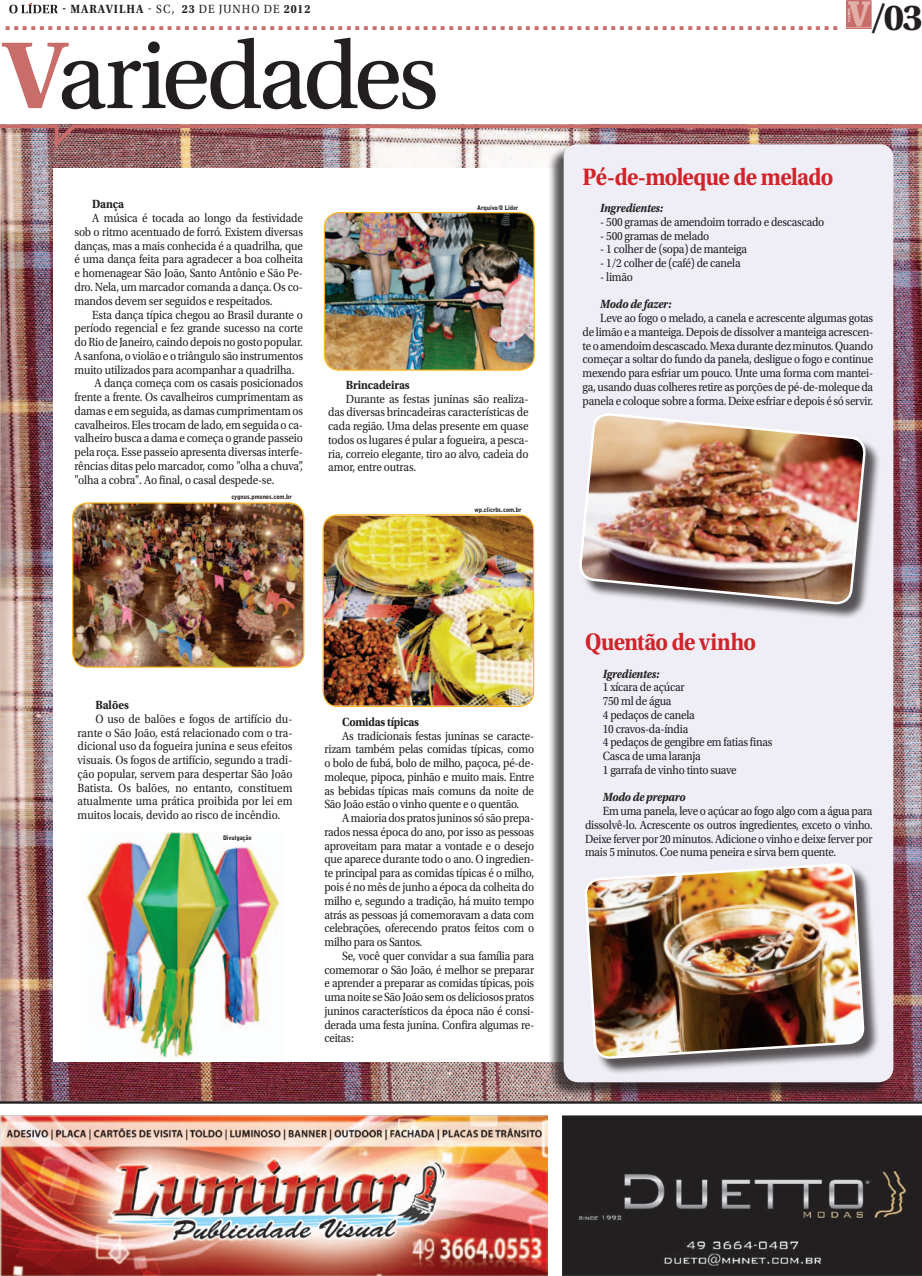
<style>
.page{position:relative;width:922px;height:1276px;background:#fff}
.page>*{position:absolute;margin:0;border:0;box-sizing:border-box;transform-origin:0 0}
.t1{font:100px "Utopia Std";color:#231f20}
.t2{font:700 25px "Utopia Std";letter-spacing:-.03em;color:#d1232a;scale:.9 1}
.t3{font:700 24.12px "Rockwell";color:#c96d6a}
.t4{font:12.5px/13.8px "Utopia Std";letter-spacing:-.02em;color:#231f20;text-align:justify;scale:.9 1}
.t5{font:italic 700 12.5px "Utopia Std";letter-spacing:-.025em;color:#231f20;scale:.9 1}
.t6{font:700 12.5px "Utopia Std";letter-spacing:-.01em;color:#231f20;scale:.9 1}
.t7{font:700 12.5px "Utopia Std";letter-spacing:.085em;color:#231f20;scale:.9 1}
.t8{font:900 6.25px "Bell Gothic BT";letter-spacing:-.01em;color:#231f20;scale:.96 1}
.s1{font-family:"Utopia Std";font-size:38.25px;color:#231f20}
.s2{font-weight:400}
.s3{font-weight:700;color:#c96d6a}
</style>
<div class="page">
<svg style="left:9px;top:3px;width:49px;height:10px"></svg>
<img style="left:0;top:152px;width:921px;height:949px">
<div style="left:53px;top:169px;width:814px;height:893px;background:#fff"></div>
<img style="left:0;top:124px;width:921px;height:28px">
<svg style="left:846px;top:0;width:26px;height:30px"></svg>
<hr style="left:0;top:1101px;width:921px;height:2px;background:#231f20">
<img style="left:562px;top:1115px;width:359px;height:161px">
<img style="left:0;top:1115px;width:547px;height:160px">
<div style="left:547px;top:146px;width:344px;height:952px;background:#231f20;opacity:.75"></div>
<div style="left:563px;top:144px;width:330px;height:938px;background:#efeef6"></div>
<div style="left:581px;top:415px;width:300px;height:205px;background:#231f20;opacity:.75"></div>
<img style="left:577px;top:412px;width:289px;height:203px">
<div style="left:586px;top:865px;width:293px;height:209px;background:#231f20;opacity:.75"></div>
<img style="left:585px;top:797px;width:278px;height:328px">
<img style="left:74px;top:503px;width:230px;height:163px">
<div style="left:72px;top:502px;width:232px;height:166px;border:1px solid #fcb825;border-radius:15px"></div>
<img style="left:86px;top:833px;width:194px;height:224px">
<img style="left:324px;top:516px;width:209px;height:189px">
<div style="left:322px;top:514px;width:212px;height:193px;border:1px solid #fcb825;border-radius:15px"></div>
<img style="left:324px;top:213px;width:210px;height:157px">
<div style="left:324px;top:212px;width:210px;height:159px;border:1px solid #fcb825;border-radius:15px"></div>
<h3 class="t3" style="left:4px;top:7px;width:920px">.................................................................................................. <span class="s1">/03</span></h3>
<p class="t7" style="left:62px;top:2px;width:277px">- MARAVILHA <span class="s2">- SC,</span> 23 <span class="s2">de JUNHO DE</span> 2012</p>
<h1 class="t1" style="left:3px;top:22px;width:438px"><span class="s3">V</span>ariedades</h1>
<p class="t6" style="left:92px;top:197px;width:37px">Dança</p>
<p class="t4" style="left:74px;top:211px;width:255px;text-indent:18px">A música é tocada ao longo da festividade sob o ritmo acentuado de forró. Existem diversas danças, mas a mais conhecida é a quadrilha, que é uma dança feita para agradecer a boa colheita e homenagear São João, Santo Antônio e São Pe&shy;dro. Nela, um marcador comanda a dança. Os co&shy;mandos devem ser seguidos e respeitados.</p>
<p class="t4" style="left:92px;top:308px;width:236px">Esta dança típica chegou ao Brasil durante o</p>
<p class="t4" style="left:74px;top:321px;width:255px">período regencial e fez grande sucesso na corte</p>
<p class="t4" style="left:74px;top:335px;width:255px">do Rio de Janeiro, caindo depois no gosto popular.</p>
<p class="t4" style="left:74px;top:349px;width:255px">A sanfona, o violão e o triângulo são instrumentos</p>
<p class="t4" style="left:74px;top:363px;width:246px">muito utilizados para acompanhar a quadrilha.</p>
<p class="t4" style="left:95px;top:376px;width:233px">A dança começa com os casais posicionados</p>
<p class="t4" style="left:74px;top:390px;width:255px">frente a frente. Os cavalheiros cumprimentam as</p>
<p class="t4" style="left:74px;top:404px;width:255px">damas e em seguida, as damas cumprimentam os</p>
<p class="t4" style="left:74px;top:418px;width:255px">cavalheiros. Eles trocam de lado, em seguida o ca-</p>
<p class="t4" style="left:74px;top:431px;width:255px">valheiro busca a dama e começa o grande passeio</p>
<p class="t4" style="left:74px;top:445px;width:255px">pela roça. Esse passeio apresenta diversas interfe-</p>
<p class="t4" style="left:74px;top:459px;width:255px">rências ditas pelo marcador, como "olha a chuva”,</p>
<p class="t4" style="left:74px;top:473px;width:224px">"olha a cobra". Ao final, o casal despede-se.</p>
<p class="t8" style="left:231px;top:493px;width:64px">cygnus.pmenos.com.br</p>
<p class="t8" style="left:477px;top:204px;width:44px">Arquivo/O Líder</p>
<p class="t6" style="left:346px;top:377px;width:72px">Brincadeiras</p>
<p class="t4" style="left:328px;top:392px;width:224px;text-indent:18px">Durante as festas juninas são realiza&shy;das diversas brincadeiras características de cada região. Uma delas presente em quase todos os lugares é pular a fogueira, a pesca&shy;ria, correio elegante, tiro ao alvo, cadeia do amor, entre outras.</p>
<p class="t8" style="left:474px;top:505px;width:50px">wp.clicrbs.com.br</p>
<p class="t6" style="left:95px;top:698px;width:39px">Balões</p>
<p class="t4" style="left:78px;top:712px;width:240px;text-indent:18px">O uso de balões e fogos de artifício du&shy;rante o São João, está relacionado com o tra&shy;dicional uso da fogueira junina e seus efeitos visuais. Os fogos de artifício, segundo a tradi&shy;ção popular, servem para despertar São João Batista. Os balões, no entanto, constituem atualmente uma prática proibida por lei em muitos locais, devido ao risco de incêndio.</p>
<p class="t6" style="left:342px;top:714px;width:87px">Comidas típicas</p>
<p class="t4" style="left:324px;top:729px;width:234px;text-indent:18px">As tradicionais festas juninas se caracte&shy;rizam também pelas comidas típicas, como o bolo de fubá, bolo de milho, paçoca, pé-de&shy;moleque, pipoca, pinhão e muito mais. Entre as bebidas típicas mais comuns da noite de São João estão o vinho quente e o quentão.</p>
<p class="t4" style="left:324px;top:811px;width:234px;text-indent:18px">A maioria dos pratos juninos só são prepa&shy;rados nessa época do ano, por isso as pessoas aproveitam para matar a vontade e o desejo que aparece durante todo o ano. O ingredien&shy;te principal para as comidas típicas é o milho, pois é no mês de junho a época da colheita do milho e, segundo a tradição, há muito tempo atrás as pessoas já comemoravam a data com celebrações, oferecendo pratos feitos com o milho para os Santos.</p>
<p class="t4" style="left:324px;top:949px;width:234px;text-indent:18px">Se, você quer convidar a sua família para comemorar o São João, é melhor se preparar e aprender a preparar as comidas típicas, pois uma noite se São João sem os deliciosos pratos juninos característicos da época não é consi&shy;derada uma festa junina. Confira algumas re&shy;ceitas:</p>
<p class="t8" style="left:223px;top:834px;width:31px">Divulgação</p>
<h2 class="t2" style="left:582px;top:162px;width:280px">Pé-de-moleque de melado</h2>
<p class="t5" style="left:600px;top:201px;width:71px">Ingredientes:</p>
<p class="t4" style="left:600px;top:215px;width:250px">- 500 gramas de amendoim torrado e descascado</p>
<p class="t4" style="left:600px;top:229px;width:123px">- 500 gramas de melado</p>
<p class="t4" style="left:600px;top:243px;width:164px">- 1 colher de (sopa) de manteiga</p>
<p class="t4" style="left:600px;top:256px;width:157px">- 1/2 colher de (café) de canela</p>
<p class="t4" style="left:600px;top:270px;width:38px">- limão</p>
<p class="t5" style="left:600px;top:297px;width:80px">Modo de fazer:</p>
<p class="t4" style="left:582px;top:311px;width:324px;text-indent:18px">Leve ao fogo o melado, a canela e acrescente algumas gotas de limão e a manteiga. Depois de dissolver a manteiga acrescen&shy;te o amendoim descascado. Mexa durante dez minutos. Quando começar a soltar do fundo da panela, desligue o fogo e continue mexendo para esfriar um pouco. Unte uma forma com mantei&shy;ga, usando duas colheres retire as porções de pé-de-moleque da panela e coloque sobre a forma. Deixe esfriar e depois é só servir.</p>
<h2 class="t2" style="left:585px;top:627px;width:191px">Quentão de vinho</h2>
<p class="t5" style="left:602px;top:666px;width:64px">Igredientes:</p>
<p class="t4" style="left:602px;top:680px;width:190px;text-align:left">1 xícara de açúcar<br>750 ml de água<br>4 pedaços de canela<br>10 cravos-da-índia<br>4 pedaços de gengibre em fatias finas<br>Casca de uma laranja<br>1 garrafa de vinho tinto suave</p>
<p class="t5" style="left:602px;top:790px;width:93px">Modo de preparo</p>
<p class="t4" style="left:585px;top:804px;width:321px;text-indent:18px">Em uma panela, leve o açúcar ao fogo algo com a água para dissolvê-lo. Acrescente os outros ingredientes, exceto o vinho.<br>Deixe ferver por 20 minutos. Adicione o vinho e deixe ferver por mais 5 minutos. Coe numa peneira e sirva bem quente.</p>
</div>
